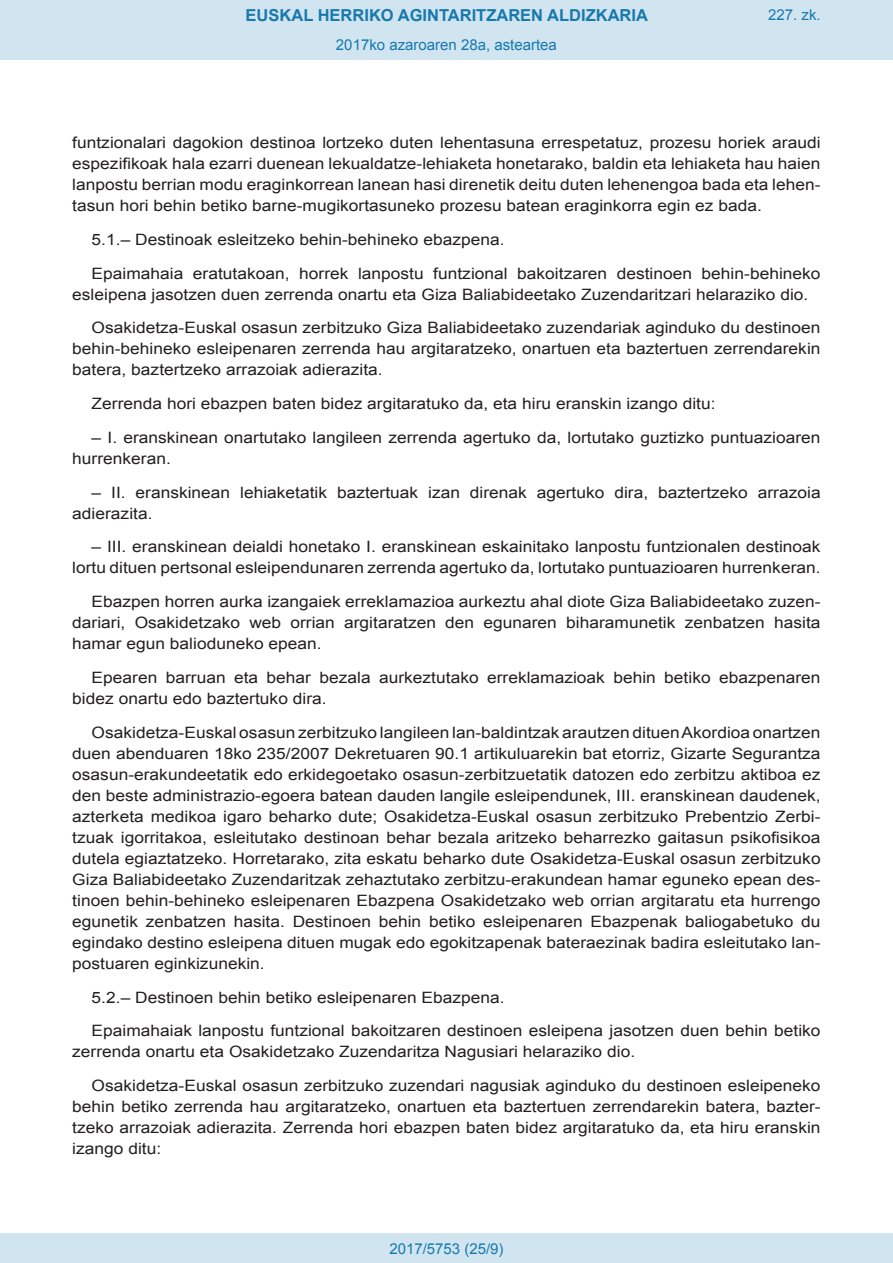
<style>
.page{position:relative;width:893px;height:1263px;background:#fff}
.page>*{position:absolute;margin:0;border:0;box-sizing:border-box;transform-origin:0 0}
.t1{font:700 16.5px "Arial";color:#1879ad}
.BOPVDetalle{font:15.6px/21px "Arial";color:#231f20;text-align:justify;scale:1.11 1}
.Paginacion_Centro{font:15px "Arial";color:#1879ad}
</style>
<div class="page">
<div style="left:0;top:0;width:893px;height:60px;background:#d0e5f0"></div>
<div style="left:0;top:1233px;width:893px;height:30px;background:#d0e5f0"></div>
<p class="t1" style="left:246px;top:4px;width:404px">EUSKAL HERRIKO AGINTARITZAREN ALDIZKARIA</p>
<p class="Paginacion_Centro" style="left:336px;top:35px;width:222px">2017ko azaroaren 28a, asteartea</p>
<p class="Paginacion_Centro" style="left:768px;top:5px;width:54px">227. zk.</p>
<p class="BOPVDetalle" style="left:72px;top:132px;width:676px">funtzionalari dagokion destinoa lortzeko duten lehentasuna errespetatuz, prozesu horiek araudi espezifikoak hala ezarri duenean lekualdatze-lehiaketa honetarako, baldin eta lehiaketa hau haien lanpostu berrian modu eraginkorrean lanean hasi direnetik deitu duten lehenengoa bada eta lehen&shy;tasun hori behin betiko barne-mugikortasuneko prozesu batean eraginkorra egin ez bada.</p>
<p class="BOPVDetalle" style="left:92px;top:229px;width:374px">5.1.– Destinoak esleitzeko behin-behineko ebazpena.</p>
<p class="BOPVDetalle" style="left:72px;top:263px;width:676px;text-indent:19px">Epaimahaia eratutakoan, horrek lanpostu funtzional bakoitzaren destinoen behin-behineko esleipena jasotzen duen zerrenda onartu eta Giza Baliabideetako Zuzendaritzari helaraziko dio.</p>
<p class="BOPVDetalle" style="left:72px;top:318px;width:676px;text-indent:19px">Osakidetza-Euskal osasun zerbitzuko Giza Baliabideetako zuzendariak aginduko du destinoen behin-behineko esleipenaren zerrenda hau argitaratzeko, onartuen eta baztertuen zerrendarekin batera, baztertzeko arrazoiak adierazita.</p>
<p class="BOPVDetalle" style="left:92px;top:393px;width:564px">Zerrenda hori ebazpen baten bidez argitaratuko da, eta hiru eranskin izango ditu:</p>
<p class="BOPVDetalle" style="left:72px;top:427px;width:676px;text-indent:19px">– I. eranskinean onartutako langileen zerrenda agertuko da, lortutako guztizko puntuazioaren hurrenkeran.</p>
<p class="BOPVDetalle" style="left:72px;top:482px;width:676px;text-indent:19px">– II. eranskinean lehiaketatik baztertuak izan direnak agertuko dira, baztertzeko arrazoia adierazita.</p>
<p class="BOPVDetalle" style="left:72px;top:537px;width:676px;text-align:right">– III. eranskinean deialdi honetako I. eranskinean eskainitako lanpostu funtzionalen destinoak lortu dituen pertsonal esleipendunaren zerrenda agertuko da, lortutako puntuazioaren hurrenkeran.</p>
<p class="BOPVDetalle" style="left:72px;top:591px;width:676px;text-indent:19px">Ebazpen horren aurka izangaiek erreklamazioa aurkeztu ahal diote Giza Baliabideetako zuzen&shy;dariari, Osakidetzako web orrian argitaratzen den egunaren biharamunetik zenbatzen hasita hamar egun balioduneko epean.</p>
<p class="BOPVDetalle" style="left:72px;top:667px;width:676px;text-indent:19px">Epearen barruan eta behar bezala aurkeztutako erreklamazioak behin betiko ebazpenaren bidez onartu edo baztertuko dira.</p>
<p class="BOPVDetalle" style="left:72px;top:722px;width:676px;text-indent:19px">Osakidetza-Euskal osasun zerbitzuko langileen lan-baldintzak arautzen dituen Akordioa onartzen duen abenduaren 18ko 235/2007 Dekretuaren 90.1 artikuluarekin bat etorriz, Gizarte Segurantza osasun-erakundeetatik edo erkidegoetako osasun-zerbitzuetatik datozen edo zerbitzu aktiboa ez den beste administrazio-egoera batean dauden langile esleipendunek, III. eranskinean daudenek, azterketa medikoa igaro beharko dute; Osakidetza-Euskal osasun zerbitzuko Prebentzio Zerbi&shy;tzuak igorritakoa, esleitutako destinoan behar bezala aritzeko beharrezko gaitasun psikofisikoa dutela egiaztatzeko. Horretarako, zita eskatu beharko dute Osakidetza-Euskal osasun zerbitzuko Giza Baliabideetako Zuzendaritzak zehaztutako zerbitzu-erakundean hamar eguneko epean des&shy;tinoen behin-behineko esleipenaren Ebazpena Osakidetzako web orrian argitaratu eta hurrengo egunetik zenbatzen hasita. Destinoen behin betiko esleipenaren Ebazpenak baliogabetuko du egindako destino esleipena dituen mugak edo egokitzapenak bateraezinak badira esleitutako lan&shy;postuaren eginkizunekin.</p>
<p class="BOPVDetalle" style="left:92px;top:987px;width:374px">5.2.– Destinoen behin betiko esleipenaren Ebazpena.</p>
<p class="BOPVDetalle" style="left:72px;top:1020px;width:676px;text-indent:19px">Epaimahaiak lanpostu funtzional bakoitzaren destinoen esleipena jasotzen duen behin betiko zerrenda onartu eta Osakidetzako Zuzendaritza Nagusiari helaraziko dio.</p>
<p class="BOPVDetalle" style="left:72px;top:1075px;width:676px;text-indent:19px">Osakidetza-Euskal osasun zerbitzuko zuzendari nagusiak aginduko du destinoen esleipeneko behin betiko zerrenda hau argitaratzeko, onartuen eta baztertuen zerrendarekin batera, bazter&shy;tzeko arrazoiak adierazita. Zerrenda hori ebazpen baten bidez argitaratuko da, eta hiru eranskin izango ditu:</p>
<p class="Paginacion_Centro" style="left:389px;top:1238px;width:116px">2017/5753 (25/9)</p>
</div>
